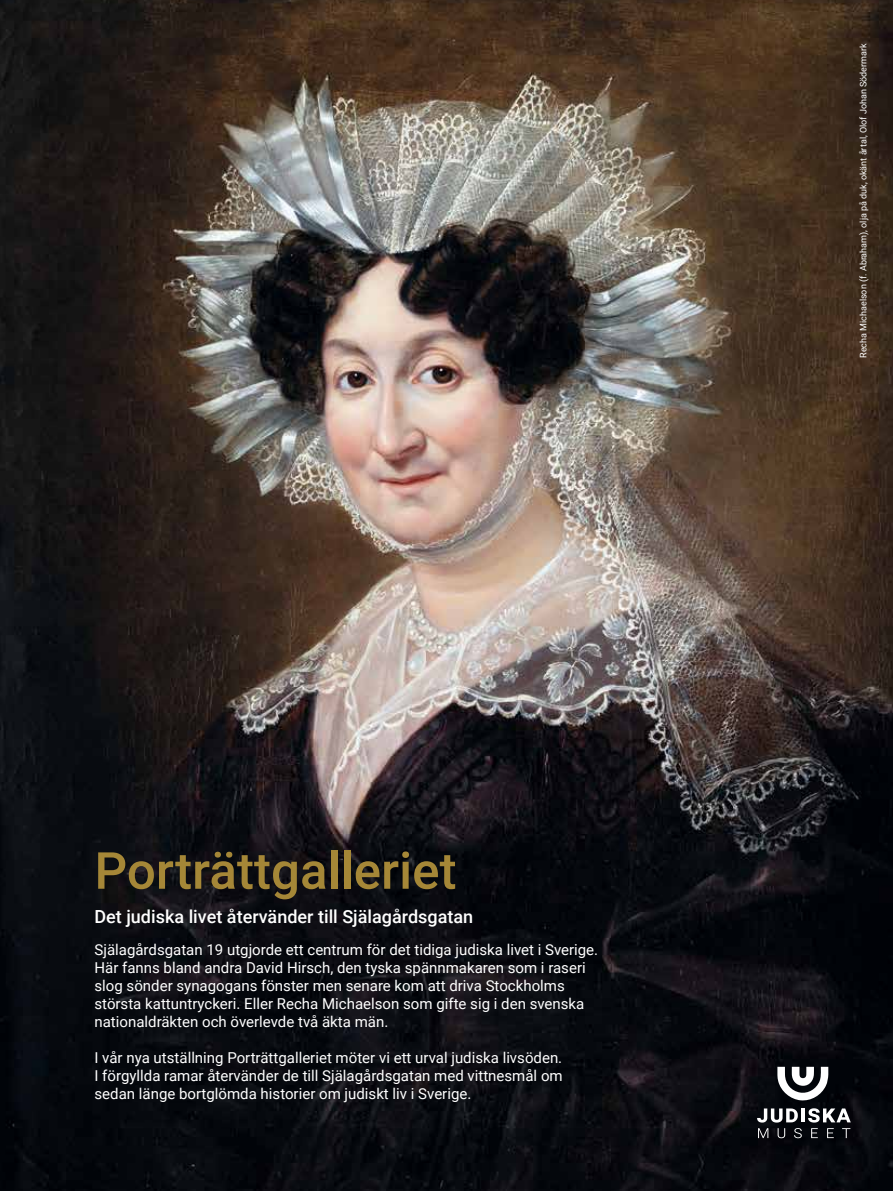
<style>
.page{position:relative;width:893px;height:1191px;background:#fff}
.page>*{position:absolute;margin:0;border:0;box-sizing:border-box;transform-origin:0 0}
.t1{font:500 51.15px "Roboto";color:#a58737}
.t2{font:500 18px "Roboto";color:#fff}
.t3{font:15px/18px "Roboto";color:#fff}
.t4{font:9px "Roboto";color:#fff}
</style>
<div class="page">
<img style="left:0;top:0;width:893px;height:1191px">
<svg style="left:777px;top:1066px;width:51px;height:35px"></svg>
<svg style="left:757px;top:1108px;width:41px;height:14px"></svg>
<hr style="left:801px;top:1108px;width:4px;height:14px;background:#fff">
<svg style="left:808px;top:1108px;width:43px;height:14px"></svg>
<svg style="left:758px;top:1128px;width:10px;height:10px"></svg>
<svg style="left:778px;top:1128px;width:7px;height:10px"></svg>
<svg style="left:794px;top:1128px;width:8px;height:10px"></svg>
<svg style="left:811px;top:1128px;width:7px;height:10px"></svg>
<svg style="left:827px;top:1128px;width:7px;height:10px"></svg>
<svg style="left:842px;top:1128px;width:8px;height:10px"></svg>
<h1 class="t1" style="left:94px;top:834px;width:364px">Porträttgalleriet</h1>
<p class="t2" style="left:94px;top:904px;width:380px">Det judiska livet återvänder till Själagårdsgatan</p>
<p class="t3" style="left:94px;top:940px;width:505px">Själagårdsgatan 19 utgjorde ett centrum för det tidiga judiska livet i Sverige.<br>Här fanns bland andra David Hirsch, den tyska spännmakaren som i raseri slog sönder synagogans fönster men senare kom att driva Stockholms största kattuntryckeri. Eller Recha Michaelson som gifte sig i den svenska nationaldräkten och överlevde två äkta män.</p>
<p class="t3" style="left:94px;top:1048px;width:470px;text-align:justify">I vår nya utställning Porträttgalleriet möter vi ett urval judiska livsöden.<br>I förgyllda ramar återvänder de till Själagårdsgatan med vittnesmål om sedan länge bortglömda historier om judiskt liv i Sverige.</p>
<p class="t4" style="left:857px;top:358px;width:316px;rotate:-90deg">Recha Michaelson (f. Abraham), olja på duk, okänt årtal, Olof Johan Södermark</p>
</div>
